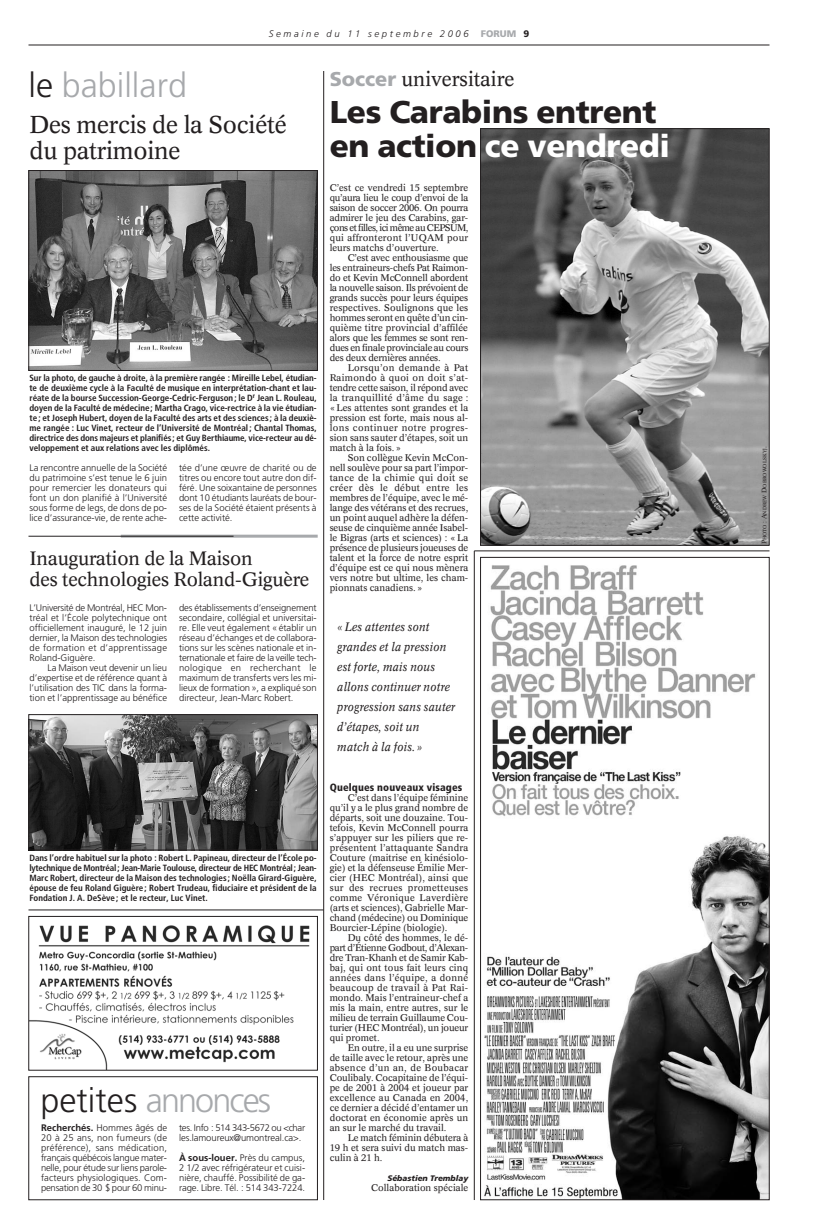
<style>
.page{position:relative;width:816px;height:1224px;background:#fff}
.page>*{position:absolute;margin:0;border:0;box-sizing:border-box;transform-origin:0 0}
.t1{font:300 34.2px "Frutiger";letter-spacing:-.055em;color:#a7a9ac}
.t2{font:300 34.2px "Frutiger";color:#a7a9ac}
.t3{font:900 31.5px/34.7px "Frutiger";letter-spacing:-.01em;color:#231f20}
.t4{font:24px/26.4px "Concorde";letter-spacing:-.01em;color:#231f20}
.t5{font:20px "Concorde";color:#231f20}
.t6{font:19px/20.9px "Concorde";letter-spacing:-.01em;color:#231f20}
.t7{font:italic 12px/20px "Concorde";color:#231f20;scale:.9 1}
.t8{font:900 condensed 10.5px "Frutiger";letter-spacing:.015em;color:#231f20}
.t9{font:9.5px/10px "Concorde";color:#231f20;text-align:justify}
.t10{font:300 9.5px/10px "Frutiger";color:#231f20;text-align:justify}
.t11{font:italic 300 9.5px "Frutiger";letter-spacing:.28em;color:#231f20}
.t12{font:900 9.5px "Frutiger";color:#a7a9ac}
.t13{font:700 condensed 9px/10px "Frutiger";color:#231f20;text-align:justify}
.t14{font:italic 900 8px "Frutiger";color:#231f20}
.t15{font:4.9px "Concorde";color:#231f20}
.s1{color:#231f20}
.s2{font-family:"Frutiger";font-weight:900;color:#a7a9ac}
.s3{color:#fff}
.s4{font-weight:700}
.s5{font-size:6.5px}
</style>
<div class="page">
<hr style="left:28px;top:45px;width:742px;height:1px;background:#231f20">
<img style="left:482px;top:130px;width:286px;height:414px">
<div style="left:480px;top:128px;width:290px;height:418px;border:1px solid #231f20"></div>
<img style="left:484px;top:565px;width:284px;height:633px">
<hr style="left:474px;top:551px;width:1px;height:649px;background:#231f20">
<hr style="left:323px;top:71px;width:1px;height:1129px;background:#231f20">
<hr style="left:474px;top:551px;width:296px;height:1px;background:#231f20">
<div style="left:28px;top:1076px;width:290px;height:124px;border:1px solid #231f20"></div>
<svg style="left:28px;top:909px;width:296px;height:162px"></svg>
<img style="left:30px;top:172px;width:286px;height:197px">
<div style="left:28px;top:170px;width:290px;height:201px;border:1px solid #231f20"></div>
<img style="left:30px;top:716px;width:286px;height:132px">
<div style="left:28px;top:714px;width:290px;height:136px;border:1px solid #231f20"></div>
<hr style="left:121px;top:535px;width:197px;height:3px;background:#a7a9ac">
<hr style="left:28px;top:536px;width:206px;height:1px;background:#231f20">
<p class="t11" style="left:269px;top:30px;width:202px">Semaine du 11 septembre 2006</p>
<p class="t12" style="left:481px;top:30px;width:50px">FORUM <span class="s1">9</span></p>
<h3 class="t5" style="left:330px;top:71px;width:186px"><span class="s2">Soccer</span> universitaire</h3>
<h2 class="t3" style="left:330px;top:97px;width:342px">Les Carabins entrent en action <span class="s3">ce vendredi</span></h2>
<h1 class="t2" style="left:28px;top:71px;width:160px"><span class="s1">le</span> babillard</h1>
<h3 class="t4" style="left:30px;top:113px;width:259px">Des mercis de la Société du patrimoine</h3>
<p class="t13" style="left:30px;top:374px;width:289px">Sur la photo, de gauche à droite, à la première rangée : Mireille Lebel, étudian&shy;te de deuxième cycle à la Faculté de musique en interprétation-chant et lau&shy;réate de la bourse Succession-George-Cedric-Ferguson ; le D<sup>r</sup> Jean L. Rouleau, doyen de la Faculté de médecine; Martha Crago, vice-rectrice à la vie étudian&shy;te ; et Joseph Hubert, doyen de la Faculté des arts et des sciences ; à la deuxiè&shy;me rangée : Luc Vinet, recteur de l’Université de Montréal ; Chantal Thomas, directrice des dons majeurs et planifiés; et Guy Berthiaume, vice-recteur au dé&shy;veloppement et aux relations avec les diplômés.</p>
<p class="t10" style="left:30px;top:463px;width:139px">La rencontre annuelle de la Société du patrimoine s’est tenue le 6 juin pour remercier les donateurs qui font un don planifié à l’Université sous forme de legs, de dons de po&shy;lice d’assurance-vie, de rente ache-</p>
<p class="t10" style="left:179px;top:463px;width:139px">tée d’une œuvre de charité ou de titres ou encore tout autre don dif&shy;féré. Une soixantaine de personnes dont 10 étudiants lauréats de bour&shy;ses de la Société étaient présents à cette activité.</p>
<h3 class="t6" style="left:30px;top:549px;width:281px">Inauguration de la Maison<br>des technologies Roland-Giguère</h3>
<p class="t10" style="left:30px;top:603px;width:139px">L’Université de Montréal, HEC Mon&shy;tréal et l’École polytechnique ont officiellement inauguré, le 12 juin dernier, la Maison des technologies de formation et d’apprentissage Roland-Giguère.</p>
<p class="t10" style="left:30px;top:663px;width:139px;text-indent:18px">La Maison veut devenir un lieu d’expertise et de référence quant à l’utilisation des TIC dans la forma&shy;tion et l’apprentissage au bénéfice</p>
<p class="t10" style="left:179px;top:603px;width:139px">des établissements d’enseignement secondaire, collégial et universitai&shy;re. Elle veut également « établir un réseau d’échanges et de collabora&shy;tions sur les scènes nationale et in&shy;ternationale et faire de la veille tech&shy;nologique en recherchant le maximum de transferts vers les mi&shy;lieux de formation», a expliqué son directeur, Jean-Marc Robert.</p>
<p class="t13" style="left:30px;top:854px;width:289px">Dans l’ordre habituel sur la photo : Robert L. Papineau, directeur de l’École po&shy;lytechnique de Montréal; Jean-Marie Toulouse, directeur de HEC Montréal; Jean-Marc Robert, directeur de la Maison des technologies; Noëlla Girard-Giguère, épouse de feu Roland Giguère ; Robert Trudeau, fiduciaire et président de la Fondation J. A. DeSève ; et le recteur, Luc Vinet.</p>
<h1 class="t1" style="left:40px;top:1086px;width:232px"><span class="s1">petites</span> annonces</h1>
<p class="t10" style="left:41px;top:1123px;width:128px"><span class="s4">Recherchés.</span> Hommes âgés de 20 à 25 ans, non fumeurs (de préférence), sans médication, français québécois langue mater&shy;nelle, pour étude sur liens parole&shy;facteurs physiologiques. Com&shy;pensation de 30 $ pour 60 minu-</p>
<p class="t10" style="left:179px;top:1123px;width:128px">tes. Info : 514 343-5672 ou &lt;char les.lamoureux@umontreal.ca&gt;.</p>
<p class="t10" style="left:179px;top:1153px;width:128px"><span class="s4">À sous-louer.</span> Près du campus, 2 1/2 avec réfrigérateur et cuisi&shy;nière, chauffé. Possibilité de ga&shy;rage. Libre. Tél. : 514 343-7224.</p>
<p class="t9" style="left:330px;top:183px;width:140px">C’est ce vendredi 15 septembre qu’aura lieu le coup d’envoi de la saison de soccer 2006. On pourra admirer le jeu des Carabins, gar&shy;çons et filles, ici même au CEPSUM, qui affronteront l’UQAM pour leurs matchs d’ouverture.</p>
<p class="t9" style="left:330px;top:253px;width:140px;text-indent:18px">C’est avec enthousiasme que les entraineurs-chefs Pat Raimon&shy;do et Kevin McConnell abordent la nouvelle saison. Ils prévoient de grands succès pour leurs équipes respectives. Soulignons que les hommes seront en quête d’un cin&shy;quième titre provincial d’affilée alors que les femmes se sont ren&shy;dues en finale provinciale au cours des deux dernières années.</p>
<p class="t9" style="left:330px;top:363px;width:140px;text-indent:18px">Lorsqu’on demande à Pat Raimondo à quoi on doit s’at&shy;tendre cette saison, il répond avec la tranquillité d’âme du sage : « Les attentes sont grandes et la pression est forte, mais nous al&shy;lons continuer notre progres&shy;sion sans sauter d’étapes, soit un match à la fois. »</p>
<p class="t9" style="left:330px;top:453px;width:140px;text-indent:18px">Son collègue Kevin McCon&shy;nell soulève pour sa part l’impor&shy;tance de la chimie qui doit se créer dès le début entre les membres de l’équipe, avec le mé&shy;lange des vétérans et des recrues, un point auquel adhère la défen&shy;seuse de cinquième année Isabel&shy;le Bigras (arts et sciences) : « La présence de plusieurs joueuses de talent et la force de notre esprit d’équipe est ce qui nous mènera vers notre but ultime, les cham&shy;pionnats canadiens. »</p>
<p class="t7" style="left:337px;top:618px;width:133px">« Les attentes sont grandes et la pression est forte, mais nous allons continuer notre progression sans sauter d’étapes, soit un<br>match à la fois. »</p>
<p class="t8" style="left:330px;top:783px;width:134px">Quelques nouveaux visages</p>
<p class="t9" style="left:330px;top:793px;width:140px;text-indent:18px">C’est dans l’équipe féminine qu’il y a le plus grand nombre de départs, soit une douzaine. Tou&shy;tefois, Kevin McConnell pourra s’appuyer sur les piliers que re&shy;présentent l’attaquante Sandra Couture (maitrise en kinésiolo&shy;gie) et la défenseuse Émilie Mer&shy;cier (HEC Montréal), ainsi que sur des recrues prometteuses comme Véronique Laverdière (arts et sciences), Gabrielle Mar&shy;chand (médecine) ou Dominique Bourcier-Lépine (biologie).</p>
<p class="t9" style="left:330px;top:933px;width:140px;text-indent:18px">Du côté des hommes, le dé&shy;part d’Étienne Godbout, d’Alexan&shy;dre Tran-Khanh et de Samir Kab&shy;baj, qui ont tous fait leurs cinq années dans l’équipe, a donné beaucoup de travail à Pat Rai&shy;mondo. Mais l’entraineur-chef a mis la main, entre autres, sur le milieu de terrain Guillaume Cou&shy;turier (HEC Montréal), un joueur qui promet.</p>
<p class="t9" style="left:330px;top:1043px;width:140px;text-indent:18px">En outre, il a eu une surprise de taille avec le retour, après une absence d’un an, de Boubacar Coulibaly. Cocapitaine de l’équi&shy;pe de 2001 à 2004 et joueur par excellence au Canada en 2004, ce dernier a décidé d’entamer un doctorat en économie après un an sur le marché du travail.</p>
<p class="t9" style="left:330px;top:1133px;width:140px;text-indent:18px">Le match féminin débutera à 19 h et sera suivi du match mas&shy;culin à 21 h.</p>
<p class="t14" style="left:387px;top:1175px;width:82px">Sébastien Tremblay</p>
<p class="t9" style="left:371px;top:1183px;width:99px">Collaboration spéciale</p>
<p class="t15" style="left:763px;top:544px;width:99px;rotate:-90deg"><span class="s5">P</span>HOTO <span class="s5">: A</span>NDREW <span class="s5">D</span>OBROWOLSKYJ<span class="s5">.</span></p>
</div>
